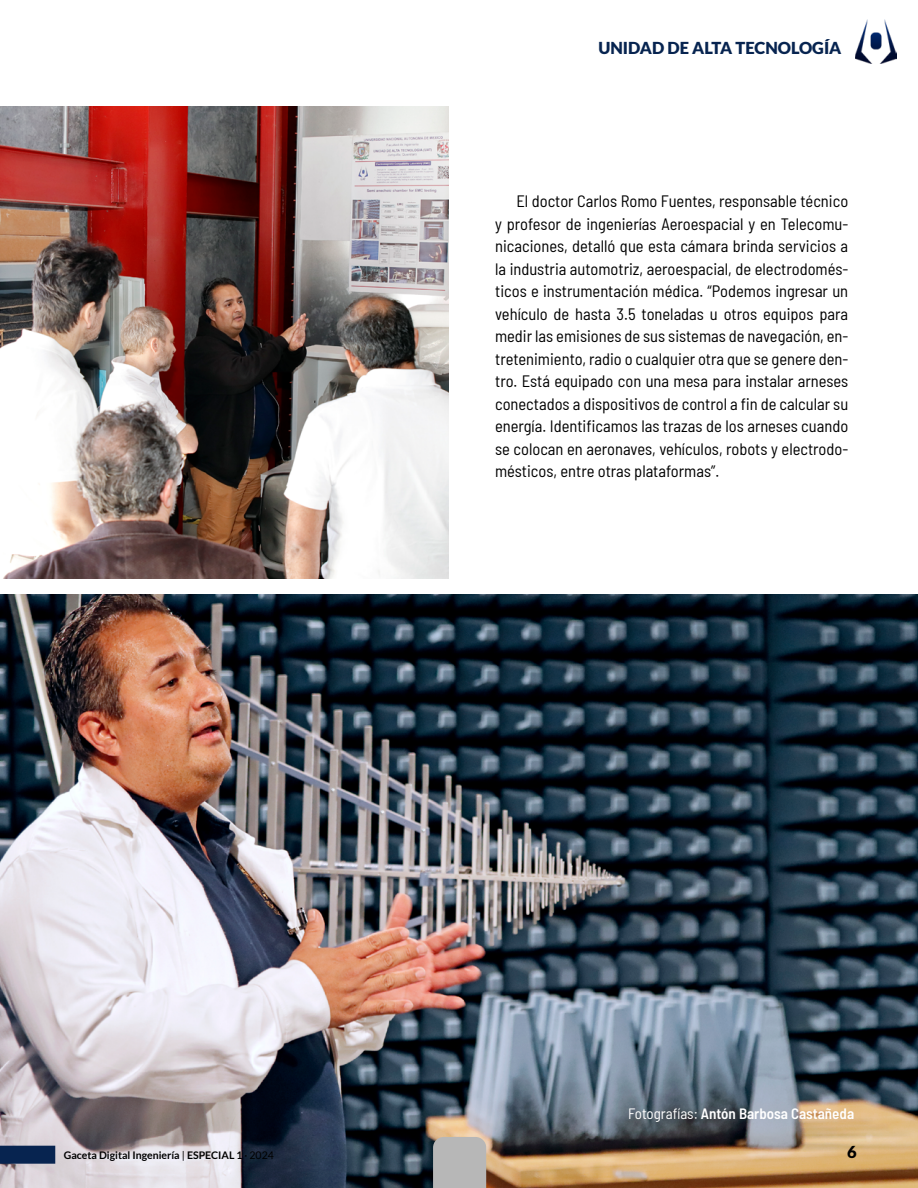
<style>
.page{position:relative;width:918px;height:1188px;background:#fff}
.page>*{position:absolute;margin:0;border:0;box-sizing:border-box;transform-origin:0 0}
.t1{font:semi-condensed 16.5px/22.5px "Barlow";color:#000;text-align:justify}
.t2{font:900 16.5px "Lato";color:#072450}
.t3{font:900 16.5px "Lato";color:#000}
.t4{font:600 semi-condensed 15px "Barlow";color:#fff}
.t5{font:700 10.5px "Lato";color:#000}
.s1{font-weight:400}
</style>
<div class="page">
<img style="left:0;top:107px;width:448px;height:471px">
<img style="left:0;top:594px;width:918px;height:594px">
<div style="left:433px;top:1137px;width:53px;height:51px;background:#b7b7b7"></div>
<div style="left:0;top:1146px;width:55px;height:18px;background:#072450"></div>
<img style="left:855px;top:19px;width:42px;height:44px">
<p class="t2" style="left:598px;top:38px;width:244px">UNIDAD DE ALTA TECNOLOGÍA</p>
<p class="t1" style="left:495px;top:189px;width:355px;text-indent:21px">El doctor Carlos Romo Fuentes, responsable técnico y profesor de ingenierías Aeroespacial y en Telecomu&shy;nicaciones, detalló que esta cámara brinda servicios a la industria automotriz, aeroespacial, de electrodomés&shy;ticos e instrumentación médica. “Podemos ingresar un vehículo de hasta 3.5 toneladas u otros equipos para medir las emisiones de sus sistemas de navegación, en&shy;tretenimiento, radio o cualquier otra que se genere den&shy;tro. Está equipado con una mesa para instalar arneses conectados a dispositivos de control a fin de calcular su energía. Identificamos las trazas de los arneses cuando se colocan en aeronaves, vehículos, robots y electrodo&shy;mésticos, entre otras plataformas”.</p>
<p class="t5" style="left:64px;top:1149px;width:212px">Gaceta Digital Ingeniería <span class="s1">|</span> ESPECIAL 1 <span class="s1">· 2024</span></p>
<p class="t4" style="left:628px;top:1103px;width:228px"><span class="s1">Fotografías:</span> Antón Barbosa Castañeda</p>
<p class="t3" style="left:847px;top:1143px;width:11px">6</p>
</div>
